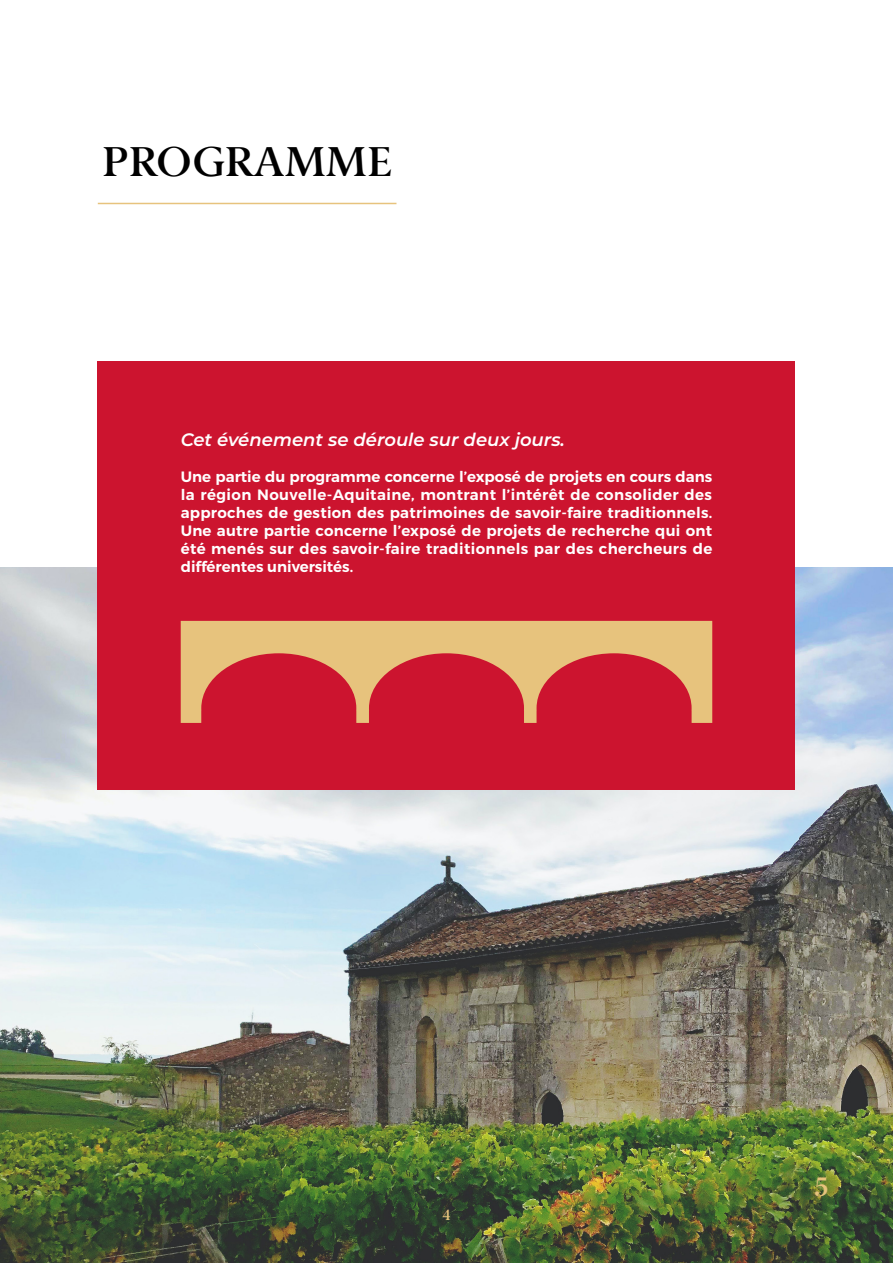
<style>
.page{position:relative;width:893px;height:1263px;background:#fff}
.page>*{position:absolute;margin:0;border:0;box-sizing:border-box;transform-origin:0 0}
.t1{font:42px "Berlingske Serif D Bd";letter-spacing:.015em;color:#000}
.t2{font:26.85px "Berlingske Serif D Bd";color:#e7c37d}
.t3{font:italic 600 18px "Montserrat";color:#fff}
.t4{font:600 15px/18px "Montserrat";letter-spacing:.015em;color:#fff;text-align:justify}
.t5{font:15px "Berlingske Serif D Bd";color:#e7c37d}
</style>
<div class="page">
<img style="left:0;top:567px;width:893px;height:696px">
<div style="left:98px;top:361px;width:697px;height:429px;background:#cc142f"></div>
<hr style="left:98px;top:203px;width:298px;height:1px;background:#e7c37d">
<svg style="left:181px;top:621px;width:531px;height:102px"></svg>
<h1 class="t1" style="left:102px;top:133px;width:292px">PROGRAMME</h1>
<p class="t3" style="left:181px;top:427px;width:386px">Cet événement se déroule sur deux jours.</p>
<p class="t4" style="left:181px;top:468px;width:533px">Une partie du programme concerne l’exposé de projets en cours dans la région Nouvelle-Aquitaine, montrant l’intérêt de consolider des approches de gestion des patrimoines de savoir-faire traditionnels.<br>Une autre partie concerne l’exposé de projets de recherche qui ont été menés sur des savoir-faire traditionnels par des chercheurs de différentes universités.</p>
<p class="t5" style="left:442px;top:1204px;width:10px">4</p>
<h2 class="t2" style="left:814px;top:1168px;width:17px">5</h2>
</div>
